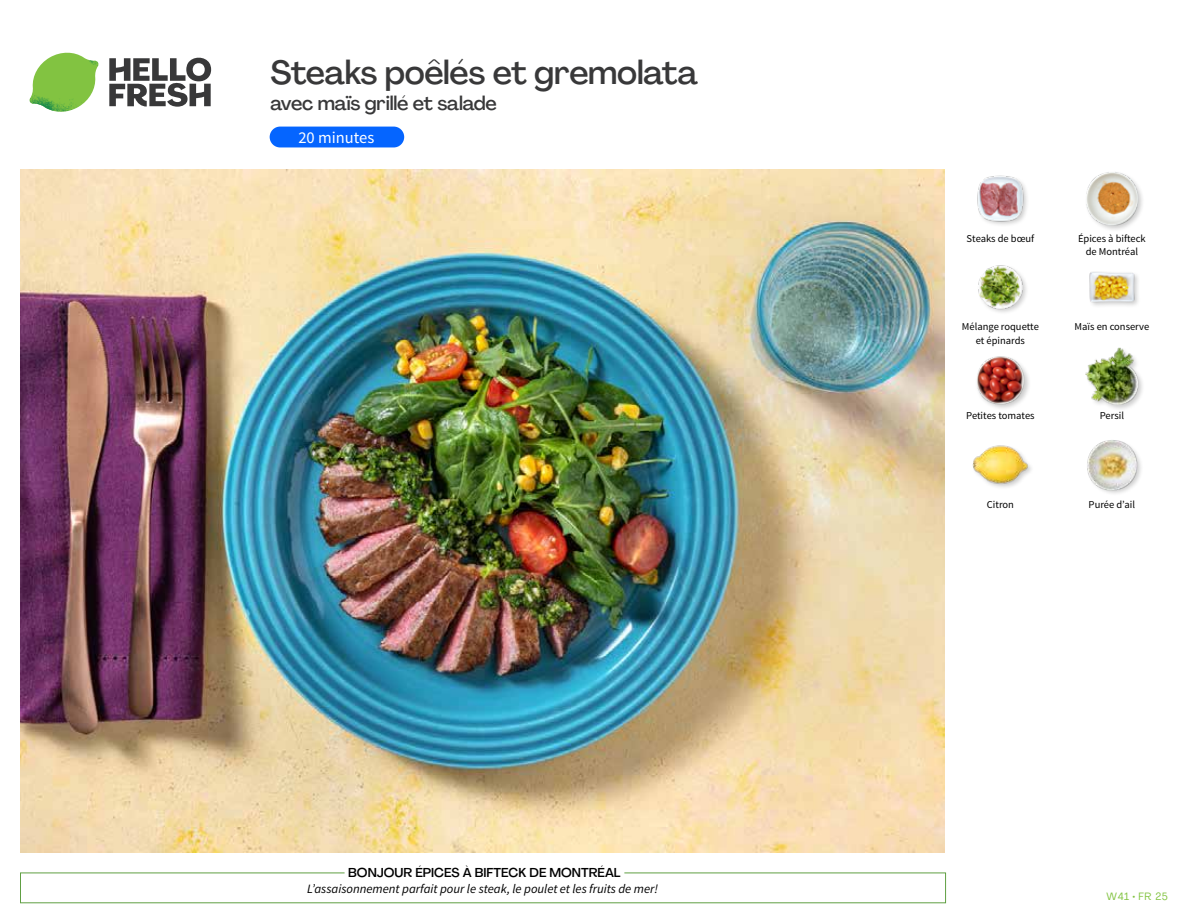
<style>
.page{position:relative;width:1188px;height:918px;background:#fff}
.page>*{position:absolute;margin:0;border:0;box-sizing:border-box;transform-origin:0 0}
.t1{font:500 33px "Agrandir";letter-spacing:-.01em;color:#383839}
.t2{font:500 19.5px "Agrandir";letter-spacing:-.01em;color:#383839}
.t3{font:16.5px "Source Sans Pro";color:#fff}
.t4{font:italic 12.75px "Source Sans Pro";color:#000}
.t5{font:500 12.75px "Agrandir";color:#000}
.t6{font:10.5px/13.5px "Source Sans Pro";color:#000;text-align:center}
.t7{font:10.5px "Agrandir";letter-spacing:.05em;color:#82c341}
</style>
<div class="page">
<div style="left:270px;top:127px;width:134px;height:20px;background:#0565ff;border-radius:10px"></div>
<svg style="left:109px;top:57px;width:102px;height:50px"></svg>
<svg style="left:34px;top:53px;width:62px;height:40px"></svg>
<img style="left:67px;top:53px;width:32px;height:26px">
<img style="left:33px;top:75px;width:59px;height:11px">
<img style="left:29px;top:79px;width:61px;height:33px">
<img style="left:65px;top:86px;width:27px;height:25px">
<div style="left:20px;top:873px;width:926px;height:30px;border:1px solid #609f43"></div>
<div style="left:345px;top:865px;width:279px;height:15px;background:#fff"></div>
<img style="left:21px;top:170px;width:924px;height:682px">
<div style="left:1086px;top:439px;width:58px;height:57px;background:#000;opacity:.2"></div>
<img style="left:1087px;top:440px;width:50px;height:50px">
<div style="left:972px;top:444px;width:62px;height:46px;background:#000;opacity:.2"></div>
<img style="left:972px;top:444px;width:57px;height:46px">
<div style="left:1084px;top:347px;width:61px;height:65px;background:#000;opacity:.2"></div>
<img style="left:1084px;top:347px;width:57px;height:58px">
<div style="left:975px;top:355px;width:57px;height:57px;background:#000;opacity:.2"></div>
<img style="left:976px;top:356px;width:49px;height:49px">
<img style="left:1089px;top:272px;width:49px;height:34px">
<img style="left:978px;top:265px;width:49px;height:48px">
<div style="left:1084px;top:171px;width:61px;height:61px;background:#000;opacity:.2"></div>
<img style="left:1085px;top:172px;width:54px;height:53px">
<img style="left:977px;top:175px;width:50px;height:50px">
<h1 class="t1" style="left:271px;top:52px;width:429px">Steaks poêlés et gremolata</h1>
<h2 class="t2" style="left:271px;top:91px;width:228px">avec maïs grillé et salade</h2>
<h3 class="t3" style="left:298px;top:128px;width:77px">20 minutes</h3>
<p class="t5" style="left:348px;top:864px;width:274px">BONJOUR ÉPICES À BIFTECK DE MONTRÉAL</p>
<p class="t4" style="left:307px;top:881px;width:353px">L’assaisonnement parfait pour le steak, le poulet et les fruits de mer!</p>
<p class="t6" style="left:967px;top:232px;width:69px">Steaks de bœuf</p>
<p class="t6" style="left:1078px;top:232px;width:69px">Épices à bifteck de Montréal</p>
<p class="t6" style="left:962px;top:320px;width:79px">Mélange roquette</p>
<p class="t6" style="left:1075px;top:320px;width:76px">Maïs en conserve</p>
<p class="t6" style="left:976px;top:334px;width:51px">et épinards</p>
<p class="t6" style="left:966px;top:409px;width:70px">Petites tomates</p>
<p class="t6" style="left:1100px;top:409px;width:26px">Persil</p>
<p class="t6" style="left:987px;top:498px;width:29px">Citron</p>
<p class="t6" style="left:1089px;top:498px;width:48px">Purée d’ail</p>
<p class="t7" style="left:1107px;top:890px;width:63px">W41 • FR 25</p>
</div>
